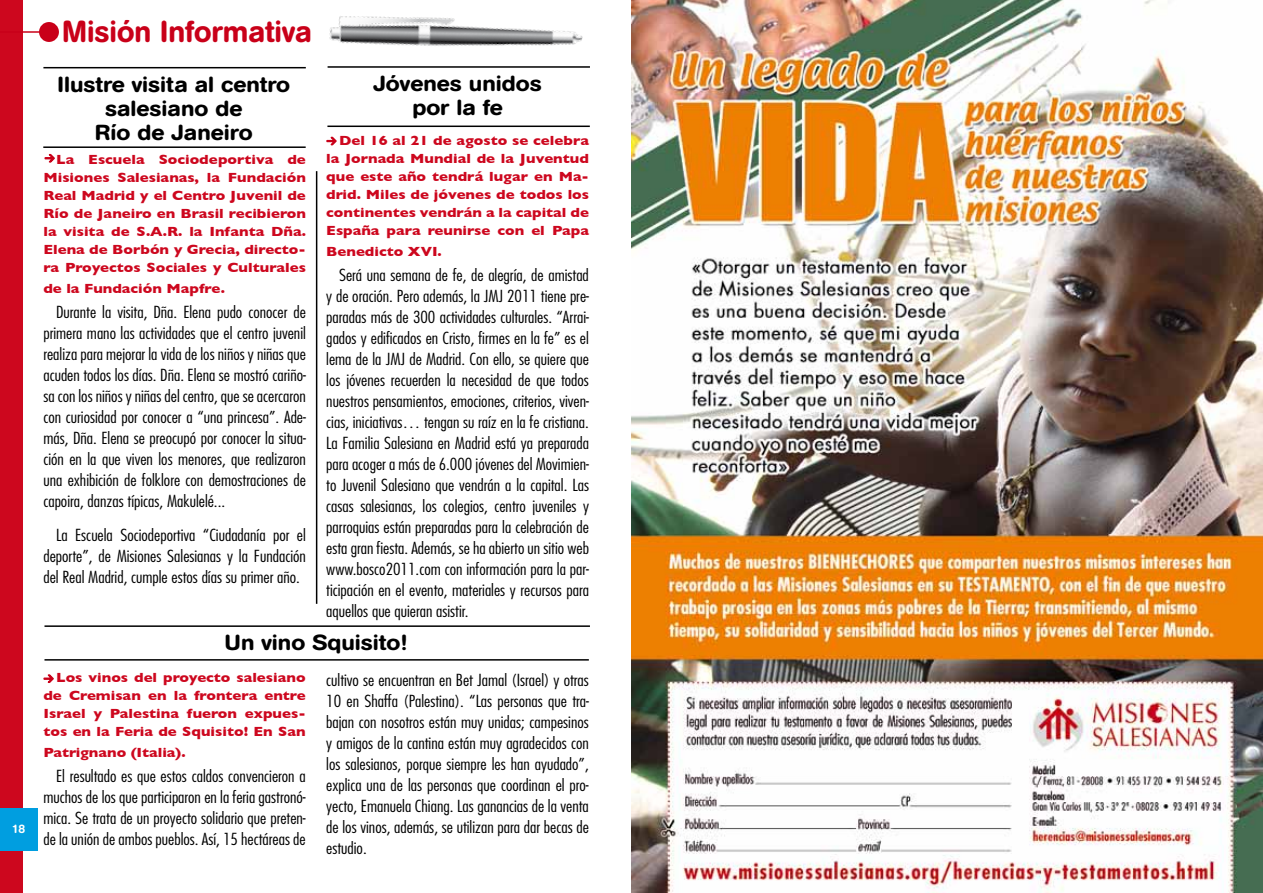
<style>
.page{position:relative;width:1263px;height:893px;background:#fff}
.page>*{position:absolute;margin:0;border:0;box-sizing:border-box;transform-origin:0 0}
.t1{font:500 30px "AG Book Rounded";color:#c90019}
.t2{font:500 21.6px/24px "AG Book Rounded";color:#000;text-align:center;scale:1.11 1}
.t3{font:300 condensed 16.2px/21px "Futura";color:#000;text-align:justify;scale:1.11 1}
.t4{font:700 13.5px/18px "Gill Sans";color:#cd071e;text-align:justify;scale:1.11 1}
.t5{font:500 12px "AG Book Rounded";color:#fff}
</style>
<div class="page">
<div style="left:0;top:0;width:23px;height:893px;background:#cd071e"></div>
<div style="left:0;top:808px;width:37px;height:42px;background:#009ee0"></div>
<hr style="left:0;top:31px;width:50px;height:2px;background:#c90019">
<div style="left:39px;top:22px;width:20px;height:20px;background:#c90019;border-radius:50%"></div>
<img style="left:295px;top:16px;width:295px;height:112px">
<svg style="left:326px;top:136px;width:11px;height:10px"></svg>
<svg style="left:43px;top:674px;width:11px;height:9px"></svg>
<svg style="left:44px;top:153px;width:11px;height:10px"></svg>
<hr style="left:43px;top:146px;width:263px;height:2px;background:#000">
<hr style="left:327px;top:126px;width:263px;height:1px;background:#000">
<hr style="left:43px;top:67px;width:263px;height:1px;background:#000">
<hr style="left:44px;top:625px;width:546px;height:2px;background:#000">
<hr style="left:44px;top:659px;width:545px;height:2px;background:#000">
<hr style="left:328px;top:66px;width:262px;height:2px;background:#000">
<hr style="left:316px;top:171px;width:1px;height:433px;background:#000">
<img style="left:631px;top:0;width:632px;height:893px">
<p class="t5" style="left:12px;top:822px;width:15px">18</p>
<h1 class="t1" style="left:62px;top:14px;width:251px">Misión Informativa</h1>
<h2 class="t2" style="left:58px;top:73px;width:211px">Ilustre visita al centro salesiano de<br>Río de Janeiro</h2>
<p class="t4" style="left:43px;top:151px;width:238px;text-indent:13px">La Escuela Sociodeportiva de Misiones Salesianas, la Fundación Real Madrid y el Centro Juvenil de Río de Janeiro en Brasil recibieron la visita de S.A.R. la Infanta Dña.<br>Elena de Borbón y Grecia, directo&shy;ra Proyectos Sociales y Culturales</p>
<p class="t4" style="left:43px;top:280px;width:165px">de la Fundación Mapfre.</p>
<p class="t3" style="left:43px;top:302px;width:238px;text-indent:13px">Durante la visita, Dña. Elena pudo conocer de primera mano las actividades que el centro juvenil realiza para mejorar la vida de los niños y niñas que acuden todos los días. Dña. Elena se mostró cariño&shy;sa con los niños y niñas del centro, que se acercaron con curiosidad por conocer a “una princesa”. Ade&shy;más, Dña. Elena se preocupó por conocer la situa&shy;ción en la que viven los menores, que realizaron una exhibición de folklore con demostraciones de capoira, danzas típicas, Makulelé...</p>
<p class="t3" style="left:43px;top:525px;width:238px;text-indent:13px">La Escuela Sociodeportiva “Ciudadanía por el deporte”, de Misiones Salesianas y la Fundación del Real Madrid, cumple estos días su primer año.</p>
<h2 class="t2" style="left:373px;top:72px;width:153px">Jóvenes unidos por la fe</h2>
<p class="t4" style="left:326px;top:131px;width:238px;text-indent:13px">Del 16 al 21 de agosto se celebra la Jornada Mundial de la Juventud que este año tendrá lugar en Ma&shy;drid. Miles de jóvenes de todos los continentes vendrán a la capital de España para reunirse con el Papa</p>
<p class="t4" style="left:326px;top:242px;width:106px">Benedicto XVI.</p>
<p class="t3" style="left:326px;top:265px;width:238px;text-indent:13px">Será una semana de fe, de alegría, de amistad y de oración. Pero además, la JMJ 2011 tiene pre&shy;paradas más de 300 actividades culturales. “Arrai&shy;gados y edificados en Cristo, firmes en la fe” es el lema de la JMJ de Madrid. Con ello, se quiere que los jóvenes recuerden la necesidad de que todos nuestros pensamientos, emociones, criterios, viven&shy;cias, iniciativas… tengan su raíz en la fe cristiana.<br>La Familia Salesiana en Madrid está ya preparada para acoger a más de 6.000 jóvenes del Movimien&shy;to Juvenil Salesiano que vendrán a la capital. Las casas salesianas, los colegios, centro juveniles y parroquias están preparadas para la celebración de esta gran fiesta. Además, se ha abierto un sitio web www.bosco2011.com con información para la par&shy;ticipación en el evento, materiales y recursos para aquellos que quieran asistir.</p>
<h2 class="t2" style="left:224px;top:631px;width:166px">Un vino Squisito!</h2>
<p class="t4" style="left:43px;top:668px;width:238px;text-indent:13px">Los vinos del proyecto salesiano de Cremisan en la frontera entre Israel y Palestina fueron expues&shy;tos en la Feria de Squisito! En San</p>
<p class="t4" style="left:43px;top:743px;width:130px">Patrignano (Italia).</p>
<p class="t3" style="left:43px;top:766px;width:238px;text-indent:13px">El resultado es que estos caldos convencieron a muchos de los que participaron en la feria gastronó&shy;mica. Se trata de un proyecto solidario que preten&shy;de la unión de ambos pueblos. Así, 15 hectáreas de</p>
<p class="t3" style="left:326px;top:669px;width:238px">cultivo se encuentran en Bet Jamal (Israel) y otras 10 en Shaffa (Palestina). “Las personas que tra&shy;bajan con nosotros están muy unidas; campesinos y amigos de la cantina están muy agradecidos con los salesianos, porque siempre les han ayudado”, explica una de las personas que coordinan el pro&shy;yecto, Emanuela Chiang. Las ganancias de la venta de los vinos, además, se utilizan para dar becas de estudio.</p>
</div>
